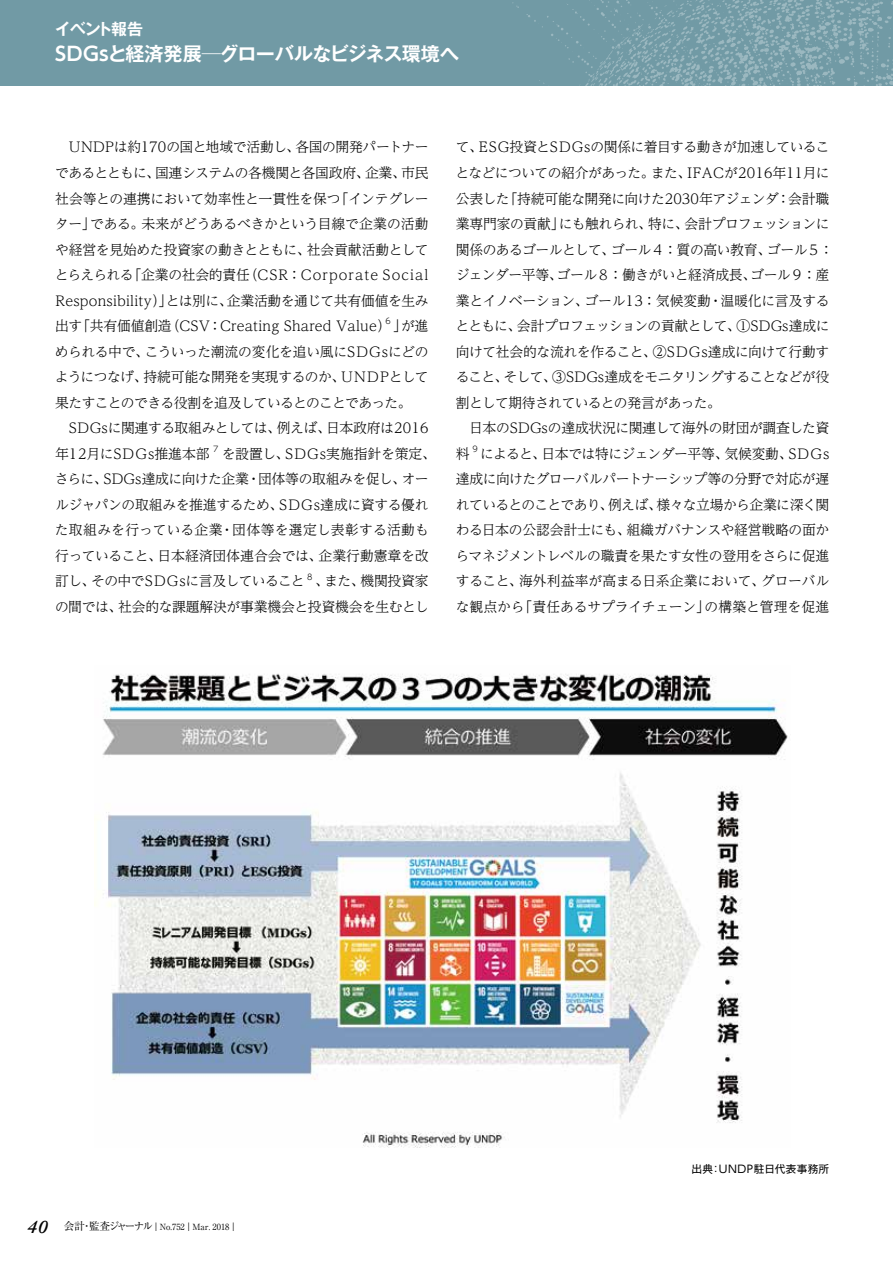
<style>
.page{position:relative;width:893px;height:1263px;background:#fff}
.page>*{position:absolute;margin:0;border:0;box-sizing:border-box;transform-origin:0 0}
.t1{font:700 19.2px "Gothic MB101 Pr 6 N De";letter-spacing:-.01em;color:#fff}
.t2{font:700 15.9px "Gothic MB101 Pr 6 N De";letter-spacing:-.08em;color:#fff}
.t3{font:300 13.8px/25.5px "UD Reimin Pr 6 N";letter-spacing:-.025em;color:#000}
.t4{font:10.65px "Gothic MB101 Pr 6 N";letter-spacing:.025em;color:#000}
.t5{font:8.55px "Ryumin Pr 6 N";color:#000}
.t6{font:300 8.1px "UD Shin Go Pr 6 N";color:#000}
.s1{font-family:"UD Shin Go Pr 6 N De"}
.s2{font-family:"Adobe Caslon Pro";font-weight:600;font-style:italic;font-size:19.2px}
.s3{font-size:10.65px}
.s4{font-family:"UD Shin Go Pr 6 N"}
</style>
<div class="page">
<div style="left:0;top:0;width:893px;height:85px;background:#719aa5"></div>
<img style="left:512px;top:0;width:381px;height:85px">
<img style="left:94px;top:673px;width:694px;height:475px">
<p class="t2" style="left:55px;top:16px;width:89px">イベント報告</p>
<h1 class="t1" style="left:55px;top:38px;width:462px"><span class="s1">SDGs</span>と経済発展─グローバルなビジネス環境への対応</h1>
<p class="t3" style="left:55px;top:134px;width:375px;text-align:justify;text-indent:14px">UNDPは約170の国と地域で活動し、各国の開発パートナーであるとともに、国連システムの各機関と各国政府、企業、市民社会等との連携において効率性と一貫性を保つ「インテグレーター」である。未来がどうあるべきかという目線で企業の活動や経営を見始めた投資家の動きとともに、社会貢献活動としてとらえられる「企業の社会的責任（CSR：Corporate Social Responsibility）」とは別に、企業活動を通じて共有価値を生み出す「共有価値創造（CSV：Creating Shared Value）」が進</p>
<p class="t6" style="left:385px;top:315px;width:7px">6</p>
<p class="t3" style="left:55px;top:338px;width:375px;text-align:justify">められる中で、こういった潮流の変化を追い風にSDGsにどのようにつなげ、持続可能な開発を実現するのか、UNDPとして果たすことのできる役割を追及しているとのことであった。</p>
<p class="t3" style="left:55px;top:415px;width:375px;text-indent:14px">SDGsに関連する取組みとしては、例えば、日本政府は2016年12月にSDGs推進本部</p>
<p class="t6" style="left:213px;top:442px;width:7px">7</p>
<p class="t3" style="left:55px;top:440px;width:382px;text-indent:167px">を設置し、SDGs実施指針を策定、さらに、SDGs達成に向けた企業・団体等の取組みを促し、オールジャパンの取組みを推進するため、SDGs達成に資する優れた取組みを行っている企業・団体等を選定し表彰する活動も行っていること、日本経済団体連合会では、企業行動憲章を改訂し、その中でSDGsに言及していること</p>
<p class="t6" style="left:307px;top:570px;width:7px">8</p>
<p class="t3" style="left:55px;top:568px;width:375px;text-align:right">、また、機関投資家<br>の間では、社会的な課題解決が事業機会と投資機会を生むとし</p>
<p class="t3" style="left:456px;top:134px;width:379px">て、ESG投資とSDGsの関係に着目する動きが加速していることなどについての紹介があった。また、IFACが2016年11月に公表した「持続可能な開発に向けた2030年アジェンダ：会計職業専門家の貢献」にも触れられ、特に、会計プロフェッションに関係のあるゴールとして、ゴール４：質の高い教育、ゴール５：ジェンダー平等、ゴール８：働きがいと経済成長、ゴール９：産業とイノベーション、ゴール13：気候変動・温暖化に言及するとともに、会計プロフェッションの貢献として、①SDGs達成に向けて社会的な流れを作ること、②SDGs達成に向けて行動すること、そして、③SDGs達成をモニタリングすることなどが役割として期待されているとの発言があった。</p>
<p class="t3" style="left:456px;top:415px;width:375px;text-indent:13px">日本のSDGsの達成状況に関連して海外の財団が調査した資料</p>
<p class="t6" style="left:472px;top:442px;width:7px">9</p>
<p class="t3" style="left:455px;top:440px;width:375px;text-align:justify;text-indent:25px">によると、日本では特にジェンダー平等、気候変動、SDGs達成に向けたグローバルパートナーシップ等の分野で対応が遅れているとのことであり、例えば、様々な立場から企業に深く関わる日本の公認会計士にも、組織ガバナンスや経営戦略の面からマネジメントレベルの職責を果たす女性の登用をさらに促進すること、海外利益率が高まる日系企業において、グローバルな観点から「責任あるサプライチェーン」の構築と管理を促進</p>
<p class="t5" style="left:28px;top:1220px;width:212px"><span class="s2">40</span> <span class="s3">会計・監査ジャーナル</span>｜No.752｜Mar. 2018｜</p>
<p class="t4" style="left:691px;top:1160px;width:139px">出典：<span class="s4">UNDP</span>駐日代表事務所</p>
</div>
